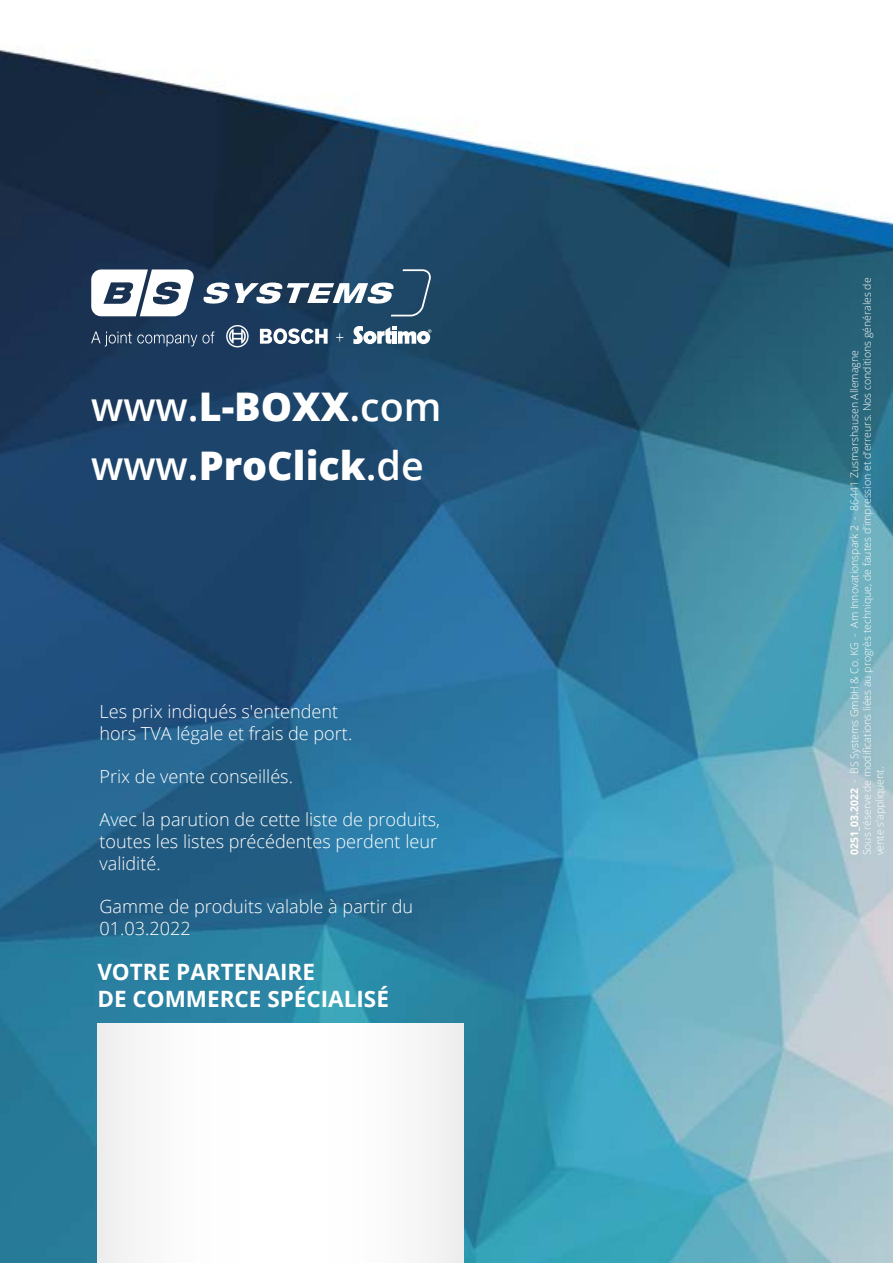
<style>
.page{position:relative;width:893px;height:1263px;background:#fff}
.page>*{position:absolute;margin:0;border:0;box-sizing:border-box;transform-origin:0 0}
.t1{font:800 39.45px "Open Sans";color:#fff}
.t2{font:600 39.45px "Open Sans";color:#fff}
.t3{font:700 22.5px/27px "Open Sans";color:#fff}
.t4{font:300 18.15px/21.8px "Open Sans";color:#fff}
.t5{font:300 10.5px/12.6px "Open Sans";color:#fff}
.s1{font-weight:800}
.s2{font-weight:600}
.s3{font-weight:700}
</style>
<div class="page">
<img style="left:0;top:46px;width:893px;height:1217px">
<svg style="left:91px;top:269px;width:104px;height:47px"></svg>
<svg style="left:202px;top:269px;width:229px;height:47px"></svg>
<svg style="left:91px;top:331px;width:123px;height:15px;background:#3e5773"></svg>
<svg style="left:353px;top:326px;width:78px;height:18px"></svg>
<svg style="left:336px;top:333px;width:7px;height:8px"></svg>
<svg style="left:226px;top:325px;width:23px;height:22px"></svg>
<svg style="left:260px;top:328px;width:68px;height:16px"></svg>
<div style="left:97px;top:1023px;width:366px;height:240px;background:#fcfcfc"></div>
<h1 class="t2" style="left:91px;top:380px;width:352px">www.<span class="s1">L-BOXX</span>.com</h1>
<h1 class="t1" style="left:91px;top:436px;width:334px"><span class="s2">www.</span>ProClick<span class="s2">.de</span></h1>
<h3 class="t4" style="left:99px;top:700px;width:254px">Les prix indiqués s'entendent hors TVA légale et frais de port.</h3>
<h3 class="t4" style="left:99px;top:765px;width:195px">Prix de vente conseillés.</h3>
<h3 class="t4" style="left:99px;top:808px;width:342px">Avec la parution de cette liste de produits, toutes les listes précédentes perdent leur validité.</h3>
<h3 class="t4" style="left:99px;top:895px;width:315px">Gamme de produits valable à partir du<br>01.03.2022</h3>
<h2 class="t3" style="left:97px;top:957px;width:293px">VOTRE PARTENAIRE<br>DE COMMERCE SPÉCIALISÉ</h2>
<p class="t5" style="left:848px;top:855px;width:579px;rotate:-90deg"><span class="s3">0251_03.2022</span> - BS Systems GmbH &amp; Co. KG - Am Innovationspark 2 - 86441 Zusmarshausen Allemagne<br>Sous réserve de modifications liées au progrès technique, de fautes d'impression et d’erreurs. Nos conditions générales de vente s'appliquent.</p>
</div>
